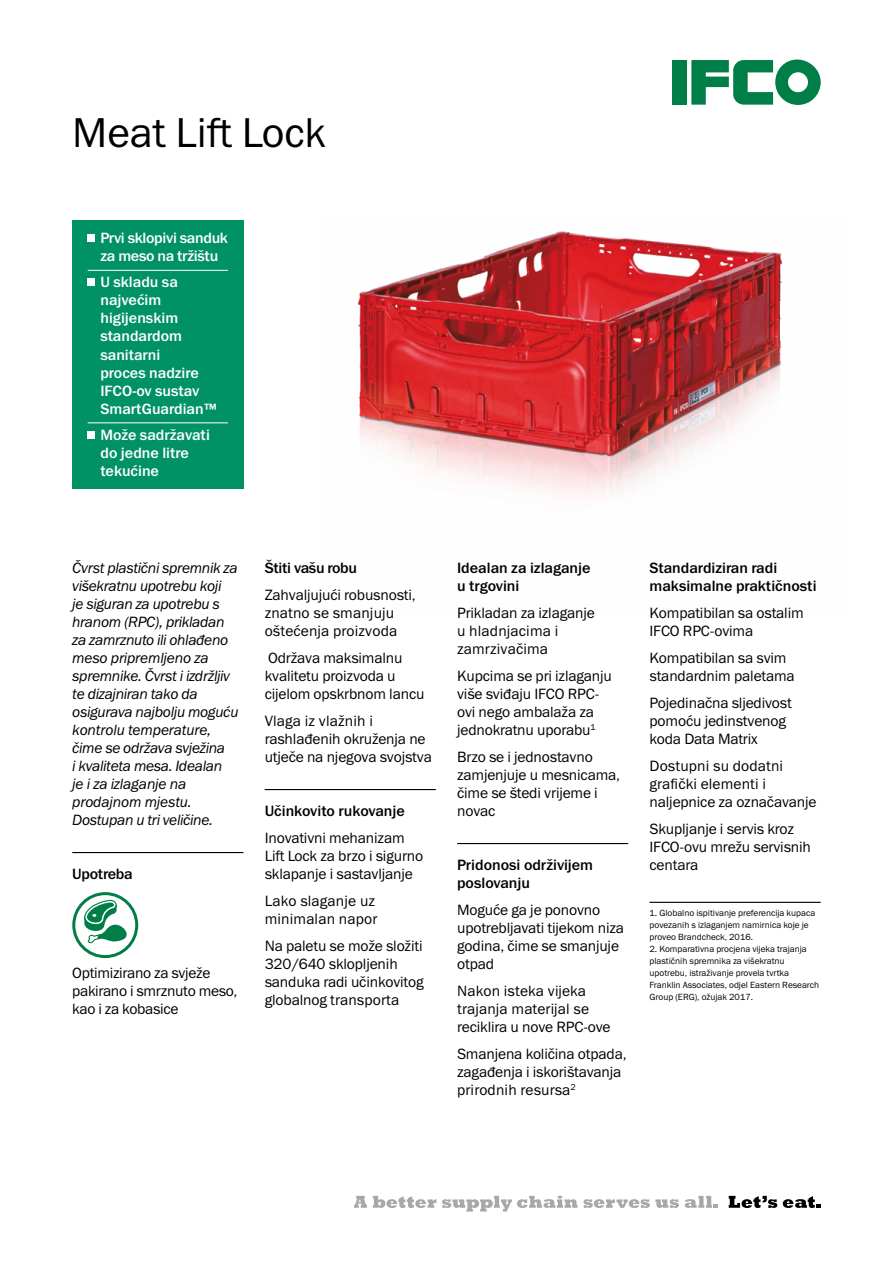
<style>
.page{position:relative;width:893px;height:1263px;background:#fff}
.page>*{position:absolute;margin:0;border:0;box-sizing:border-box;transform-origin:0 0}
.t1{font:42px "Franklin Gothic ITC";color:#000}
.t2{font:15px/18px "Franklin Gothic ITC";letter-spacing:-.01em;color:#000}
.t3{font:italic 15px/18px "Franklin Gothic ITC";letter-spacing:-.02em;color:#000}
.t4{font:15px/18px "Franklin Gothic ITC";letter-spacing:.01em;color:#000}
.t5{font:500 15px/18px "Franklin Gothic ITC";color:#fff}
.t6{font:500 15px/18px "Franklin Gothic ITC";color:#000}
.t7{font:500 15px/18px "Franklin Gothic ITC";letter-spacing:-.02em;color:#fff}
.t8{font:500 15px "Franklin Gothic ITC";letter-spacing:-.02em;color:#000}
.t9{font:9px/12px "Franklin Gothic ITC";color:#000}
</style>
<div class="page">
<img style="left:358px;top:231px;width:425px;height:265px">
<div style="left:72px;top:221px;width:171px;height:268px;background:#009265"></div>
<hr style="left:88px;top:270px;width:140px;height:1px;background:#fff">
<hr style="left:88px;top:422px;width:140px;height:1px;background:#fff">
<div style="left:88px;top:234px;width:7px;height:7px;background:#fff"></div>
<div style="left:88px;top:279px;width:7px;height:7px;background:#fff"></div>
<div style="left:88px;top:431px;width:7px;height:7px;background:#fff"></div>
<hr style="left:72px;top:852px;width:171px;height:1px;background:#000">
<div style="left:72px;top:892px;width:66px;height:66px;border:3px solid #007e48;border-radius:50%"></div>
<svg style="left:82px;top:892px;width:51px;height:53px"></svg>
<hr style="left:265px;top:789px;width:171px;height:1px;background:#000">
<hr style="left:457px;top:843px;width:171px;height:1px;background:#000">
<hr style="left:649px;top:902px;width:172px;height:1px;background:#000">
<svg style="left:354px;top:1196px;width:13px;height:12px"></svg>
<svg style="left:373px;top:1196px;width:63px;height:12px"></svg>
<svg style="left:442px;top:1195px;width:135px;height:16px"></svg>
<svg style="left:583px;top:1199px;width:96px;height:9px"></svg>
<svg style="left:685px;top:1196px;width:33px;height:12px"></svg>
<svg style="left:729px;top:1196px;width:48px;height:12px"></svg>
<svg style="left:783px;top:1196px;width:38px;height:12px"></svg>
<div style="left:672px;top:60px;width:14px;height:45px;background:#007e48"></div>
<svg style="left:691px;top:60px;width:130px;height:45px"></svg>
<h1 class="t1" style="left:72px;top:108px;width:255px">Meat Lift Lock</h1>
<p class="t7" style="left:100px;top:229px;width:129px">Prvi sklopivi sanduk za meso na tržištu</p>
<p class="t5" style="left:100px;top:274px;width:118px">U skladu sa najvećim higijenskim standardom sanitarni<br>proces nadzire<br>IFCO-ov sustav<br>SmartGuardian™</p>
<p class="t5" style="left:100px;top:426px;width:111px">Može sadržavati do jedne litre tekućine</p>
<p class="t3" style="left:72px;top:559px;width:168px">Čvrst plastični spremnik za višekratnu upotrebu koji<br>je siguran za upotrebu s hranom (RPC), prikladan za zamrznuto ili ohlađeno meso pripremljeno za spremnike. Čvrst i izdržljiv te dizajniran tako da osigurava najbolju moguću kontrolu temperature, čime se održava svježina<br>i kvaliteta mesa. Idealan<br>je i za izlaganje na prodajnom mjestu.<br>Dostupan u tri veličine.</p>
<p class="t8" style="left:72px;top:864px;width:62px">Upotreba</p>
<p class="t2" style="left:72px;top:963px;width:167px">Optimizirano za svježe pakirano i smrznuto meso, kao i za kobasice</p>
<p class="t8" style="left:265px;top:558px;width:94px">Štiti vašu robu</p>
<p class="t4" style="left:265px;top:585px;width:153px">Zahvaljujući robusnosti, znatno se smanjuju oštećenja proizvoda</p>
<p class="t2" style="left:265px;top:648px;width:161px">Održava maksimalnu kvalitetu proizvoda u cijelom opskrbnom lancu</p>
<p class="t2" style="left:265px;top:711px;width:169px">Vlaga iz vlažnih i rashlađenih okruženja ne utječe na njegova svojstva</p>
<p class="t6" style="left:265px;top:802px;width:142px">Učinkovito rukovanje</p>
<p class="t2" style="left:265px;top:828px;width:160px">Inovativni mehanizam<br>Lift Lock za brzo i sigurno sklapanje i sastavljanje</p>
<p class="t4" style="left:265px;top:891px;width:114px">Lako slaganje uz minimalan napor</p>
<p class="t2" style="left:265px;top:936px;width:161px">Na paletu se može složiti<br>320/640 sklopljenih sanduka radi učinkovitog globalnog transporta</p>
<p class="t6" style="left:457px;top:559px;width:135px">Idealan za izlaganje u trgovini</p>
<p class="t4" style="left:457px;top:603px;width:139px">Prikladan za izlaganje u hladnjacima i zamrzivačima</p>
<p class="t2" style="left:457px;top:666px;width:156px">Kupcima se pri izlaganju više sviđaju IFCO RPC&shy;ovi nego ambalaža za jednokratnu uporabu<sup>1</sup></p>
<p class="t2" style="left:457px;top:747px;width:164px">Brzo se i jednostavno zamjenjuje u mesnicama, čime se štedi vrijeme i novac</p>
<p class="t6" style="left:457px;top:856px;width:137px">Pridonosi održivijem poslovanju</p>
<p class="t2" style="left:457px;top:900px;width:168px">Moguće ga je ponovno upotrebljavati tijekom niza godina, čime se smanjuje otpad</p>
<p class="t4" style="left:457px;top:981px;width:155px">Nakon isteka vijeka trajanja materijal se reciklira u nove RPC-ove</p>
<p class="t2" style="left:457px;top:1044px;width:171px">Smanjena količina otpada, zagađenja i iskorištavanja prirodnih resursa<sup>2</sup></p>
<p class="t6" style="left:649px;top:559px;width:169px">Standardiziran radi maksimalne praktičnosti</p>
<p class="t2" style="left:649px;top:603px;width:156px">Kompatibilan sa ostalim<br>IFCO RPC-ovima</p>
<p class="t2" style="left:649px;top:648px;width:147px">Kompatibilan sa svim standardnim paletama</p>
<p class="t2" style="left:649px;top:693px;width:144px">Pojedinačna sljedivost pomoću jedinstvenog koda Data Matrix</p>
<p class="t2" style="left:649px;top:756px;width:169px">Dostupni su dodatni grafički elementi i naljepnice za označavanje</p>
<p class="t2" style="left:649px;top:819px;width:163px">Skupljanje i servis kroz<br>IFCO-ovu mrežu servisnih centara</p>
<p class="t9" style="left:649px;top:906px;width:167px">1. Globalno ispitivanje preferencija kupaca povezanih s izlaganjem namirnica koje je proveo Brandcheck, 2016.</p>
<p class="t9" style="left:649px;top:942px;width:171px">2. Komparativna procjena vijeka trajanja plastičnih spremnika za višekratnu upotrebu, istraživanje provela tvrtka Franklin Associates, odjel Eastern Research Group (ERG), ožujak 2017.</p>
</div>
